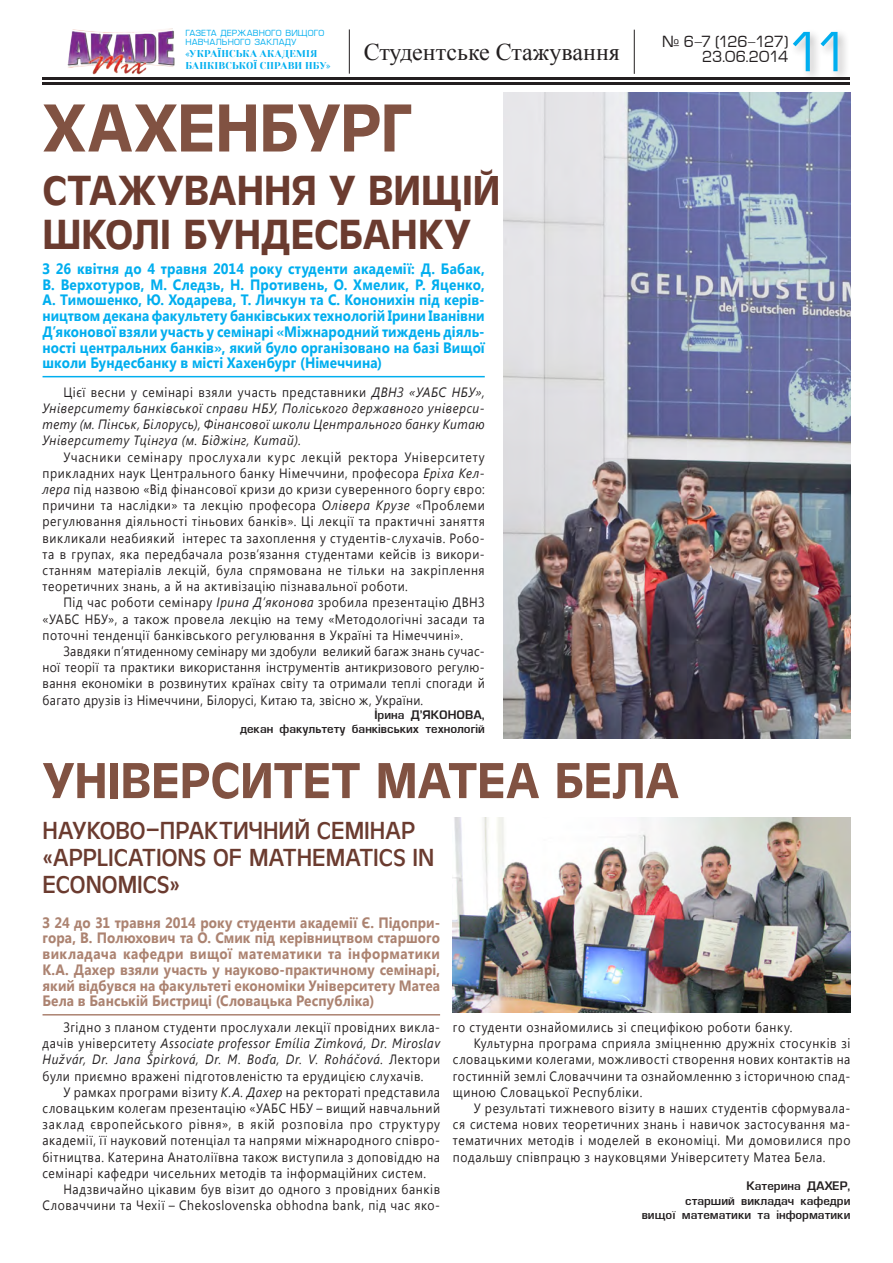
<style>
.page{position:relative;width:893px;height:1263px;background:#fff}
.page>*{position:absolute;margin:0;border:0;box-sizing:border-box;transform-origin:0 0}
.t1{font:700 70.5px "Oliver";letter-spacing:-.005em;color:#815242}
.t2{font:700 52.5px "Oliver";letter-spacing:-.005em;color:#815242}
.t3{font:52.5px "Europe";color:#00aeef}
.t4{font:700 43.5px/43.5px "Oliver";color:#6b3b2f}
.t5{font:25.5px/27px "Oliver";letter-spacing:-.005em;color:#6b3b2f}
.t6{font:24px "Times New Roman";color:#231f20}
.t7{font:700 15px/15.8px "Segoe UI";letter-spacing:.005em;color:#00aeef;text-align:justify;scale:.9 1}
.t8{font:700 15px/15.8px "Segoe UI";letter-spacing:.01em;color:#ac8371;text-align:justify;scale:.9 1}
.t9{font:15px/15px "Europe";letter-spacing:-.03em;color:#231f20;text-align:right}
.t10{font:13.5px/16.2px "Segoe UI";letter-spacing:.045em;color:#231f20;text-align:justify;scale:.9 1}
.t11{font:italic 13.5px/16.2px "Segoe UI";letter-spacing:.05em;color:#231f20;text-align:justify;scale:.9 1}
.t12{font:700 12px/14.4px "Evropa";color:#231f20;text-align:right}
.t13{font:9.9px/12px "Yeseva One";letter-spacing:.02em;color:#00aeef}
.t14{font:8.25px/9px "Europe";letter-spacing:.02em;color:#00aeef}
.s1{font-style:normal}
.s2{font-style:italic}
</style>
<div class="page">
<div style="left:790px;top:28px;width:60px;height:55px;background:#231f20;opacity:.3"></div>
<img style="left:67px;top:29px;width:107px;height:46px">
<hr style="left:43px;top:77px;width:807px;height:3px;background:#231f20">
<hr style="left:43px;top:83px;width:807px;height:2px;background:#231f20">
<hr style="left:349px;top:29px;width:1px;height:45px;background:#231f20">
<hr style="left:634px;top:30px;width:1px;height:44px;background:#231f20">
<hr style="left:43px;top:1014px;width:397px;height:1px;background:#ac8371">
<img style="left:504px;top:93px;width:346px;height:646px">
<img style="left:453px;top:817px;width:397px;height:196px">
<hr style="left:43px;top:376px;width:442px;height:1px;background:#00aeef">
<p class="t14" style="left:185px;top:29px;width:140px">ГАЗЕТА ДЕРЖАВНОГО ВИЩОГО<br>НАВЧАЛЬНОГО ЗАКЛАДУ</p>
<h3 class="t6" style="left:364px;top:36px;width:258px">Студентське Стажування</h3>
<h1 class="t1" style="left:43px;top:93px;width:372px">ХАХЕНБУРГ</h1>
<p class="t13" style="left:185px;top:48px;width:147px">«УКРАЇНСЬКА АКАДЕМІЯ<br>БАНКIВСЬКОЇ СПРАВИ НБУ»</p>
<h3 class="t4" style="left:43px;top:169px;width:459px">СТАЖУВАННЯ У ВИЩІЙ<br>ШКОЛІ БУНДЕСБАНКУ</h3>
<p class="t7" style="left:43px;top:260px;width:493px">З 26 квітня до 4 травня 2014 року студенти академії: Д. Бабак, В. Верхотуров, М. Следзь, Н. Противень, О. Хмелик, Р. Яценко, А. Тимошенко, Ю. Ходарева, Т. Личкун та С. Кононихін під керів&shy;ництвом декана факультету банківських технологій Ірини Іванівни Д’яконової взяли участь у семінарі «Міжнародний тиждень діяль&shy;ності центральних банків», який було організовано на базі Вищої школи Бундесбанку в місті Хахенбург (Німеччина)</p>
<p class="t11" style="left:43px;top:383px;width:493px;text-indent:21px"><span class="s1">Цієї весни у семінарі взяли участь представники</span> ДВНЗ «УАБС НБУ», Університету банківської справи НБУ, Поліського державного універси&shy;тету (м. Пінськ, Білорусь), Фінансової школи Центрального банку Китаю Університету Тцінгуа (м. Біджінг, Китай).</p>
<p class="t10" style="left:43px;top:448px;width:493px;text-indent:21px">Учасники семінару прослухали курс лекцій ректора Університету прикладних наук Центрального банку Німеччини, професора <span class="s2">Еріха Кел&shy;лера</span> під назвою «Від фінансової кризи до кризи суверенного боргу євро: причини та наслідки» та лекцію професора <span class="s2">Олівера Крузе</span> «Проблеми регулювання діяльності тіньових банків». Ці лекції та практичні заняття викликали неабиякий інтерес та захоплення у студентів-слухачів. Робо&shy;та в групах, яка передбачала розв’язання студентами кейсів із викори&shy;станням матеріалів лекцій, була спрямована не тільки на закріплення теоретичних знань, а й на активізацію пізнавальної роботи.</p>
<p class="t10" style="left:43px;top:594px;width:493px;text-indent:21px">Під час роботи семінару <span class="s2">Ірина Д’яконова</span> зробила презентацію ДВНЗ «УАБС НБУ», а також провела лекцію на тему «Методологічні засади та поточні тенденції банківського регулювання в Україні та Німеччині».</p>
<p class="t10" style="left:43px;top:642px;width:493px;text-indent:21px">Завдяки п’ятиденному семінару ми здобули великий багаж знань сучас&shy;ної теорії та практики використання інструментів антикризового регулю&shy;вання економіки в розвинутих країнах світу та отримали теплі спогади й багато друзів із Німеччини, Білорусі, Китаю та, звісно ж, України.</p>
<p class="t12" style="left:240px;top:708px;width:246px">Ірина Д’ЯКОНОВА,<br>декан факультету банківських технологій</p>
<h2 class="t3" style="left:787px;top:25px;width:65px">11</h2>
<p class="t9" style="left:662px;top:34px;width:128px">№ 6-7 (126-127)<br>23.06.2014</p>
<h2 class="t2" style="left:43px;top:754px;width:638px">УНІВЕРСИТЕТ МАТЕА БЕЛА</h2>
<h3 class="t5" style="left:43px;top:817px;width:393px">НАУКОВО-ПРАКТИЧНИЙ СЕМІНАР «APPLICATIONS OF MATHEMATICS IN<br>ECONOMICS»</h3>
<p class="t8" style="left:43px;top:914px;width:443px">З 24 до 31 травня 2014 року студенти академії Є. Підопри&shy;гора, В. Полюхович та О. Смик під керівництвом старшого викладача кафедри вищої математики та інформатики К.А. Дахер взяли участь у науково-практичному семінарі, який відбувся на факультеті економіки Університету Матеа Бела в Банській Бистриці (Словацька Республіка)</p>
<p class="t10" style="left:43px;top:1018px;width:443px;text-indent:21px">Згідно з планом студенти прослухали лекції провідних викла&shy;дачів університету <span class="s2">Associate professor Emília Zimková, Dr. Miroslav Hužvár, Dr. Jana Špirková, Dr. M. Boďa, Dr. V. Roháčová</span>. Лектори були приємно вражені підготовленістю та ерудицією слухачів.</p>
<p class="t10" style="left:43px;top:1083px;width:443px;text-indent:21px">У рамках програми візиту <span class="s2">К.А. Дахер</span> на ректораті представила словацьким колегам презентацію «УАБС НБУ – вищий навчальний заклад європейського рівня», в якій розповіла про структуру академії, її науковий потенціал та напрями міжнародного співро&shy;бітництва. Катерина Анатоліївна також виступила з доповіддю на семінарі кафедри чисельних методів та інформаційних систем.</p>
<p class="t10" style="left:43px;top:1180px;width:443px;text-align:right">Надзвичайно цікавим був візит до одного з провідних банків<br>Словаччини та Чехії – Chekoslovenska obhodna bank, під час яко-</p>
<p class="t10" style="left:453px;top:1018px;width:379px">го студенти ознайомились зі специфікою роботи банку.</p>
<p class="t10" style="left:474px;top:1035px;width:420px">Культурна програма сприяла зміцненню дружніх стосунків зі</p>
<p class="t10" style="left:453px;top:1051px;width:443px">словацькими колегами, можливості створення нових контактів на</p>
<p class="t10" style="left:453px;top:1067px;width:443px">гостинній землі Словаччини та ознайомленню з історичною спад-</p>
<p class="t10" style="left:453px;top:1083px;width:212px">щиною Словацької Республіки.</p>
<p class="t10" style="left:474px;top:1099px;width:420px">У результаті тижневого візиту в наших студентів сформувала-</p>
<p class="t10" style="left:453px;top:1116px;width:443px">ся система нових теоретичних знань і навичок застосування ма-</p>
<p class="t10" style="left:453px;top:1132px;width:443px">тематичних методів і моделей в економіці. Ми домовилися про</p>
<p class="t10" style="left:453px;top:1148px;width:416px">подальшу співпрацю з науковцями Університету Матеа Бела.</p>
<p class="t12" style="left:642px;top:1179px;width:210px">Катерина ДАХЕР,<br>старший викладач кафедри<br>вищої математики та інформатики</p>
</div>
